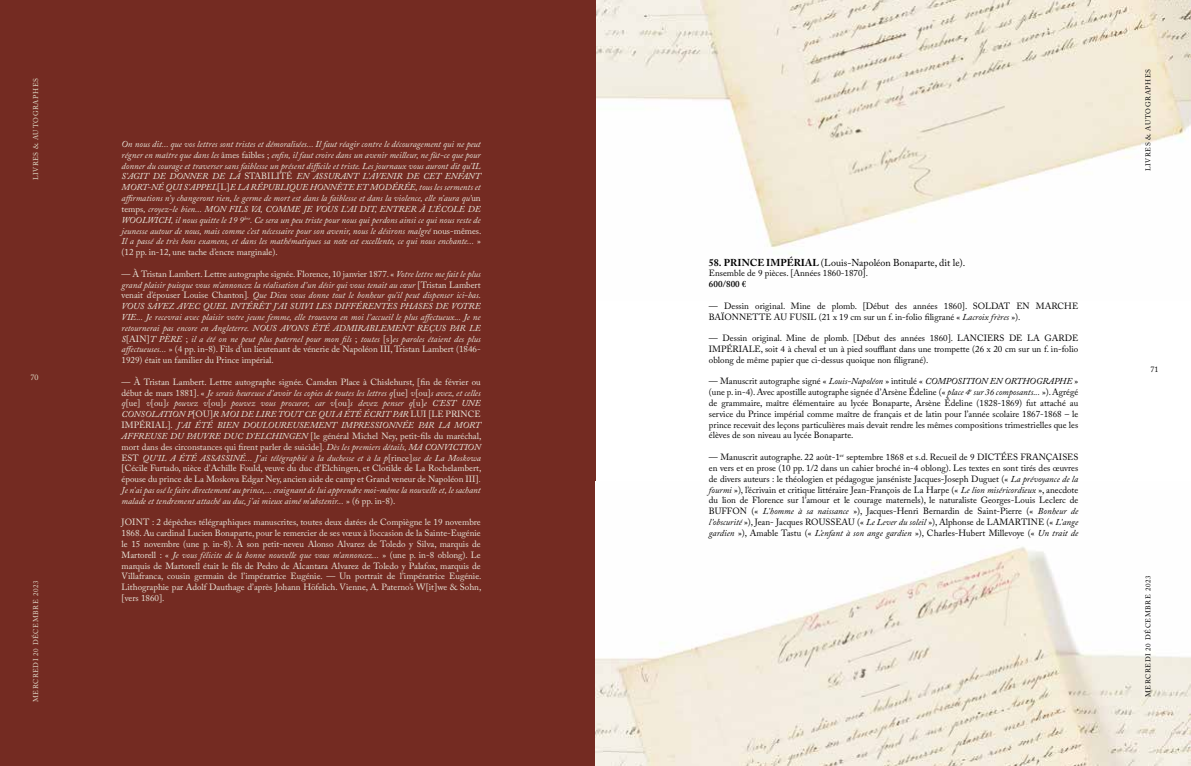
<style>
.page{position:relative;width:1191px;height:766px;background:#fff}
.page>*{position:absolute;margin:0;border:0;box-sizing:border-box;transform-origin:0 0}
.t1{font:10px "Adobe Caslon Pro";color:#000}
.t2{font:italic 9px/10.8px "Adobe Caslon Pro";color:#eae9dd;text-align:justify}
.t3{font:9px/10.8px "Adobe Caslon Pro";color:#000;text-align:justify}
.t4{font:9px/10.8px "Adobe Caslon Pro";color:#eae9dd;text-align:justify}
.t5{font:600 9px "Adobe Caslon Pro";letter-spacing:.01em;color:#000}
.t6{font:8px "Adobe Caslon Pro";color:#000}
.t7{font:8px "Adobe Caslon Pro";color:#e5e5d0}
.t8{font:7px "Adobe Caslon Pro";letter-spacing:.09em;color:#000}
.t9{font:7px "Adobe Caslon Pro";letter-spacing:.09em;color:#e4decd}
.t10{font:7px "Adobe Caslon Pro";letter-spacing:.09em;color:#e5e5d0}
.s1{font-style:normal}
.s2{font-style:italic}
.s3{font-weight:700}
</style>
<div class="page">
<div style="left:0;top:0;width:595px;height:765px;background:#742b22"></div>
<img style="left:596px;top:0;width:595px;height:254px">
<img style="left:595px;top:546px;width:596px;height:219px">
<p class="t10" style="left:32px;top:180px;width:104px;rotate:-90deg">LIVRES &amp; AUTOGRAPHES</p>
<p class="t7" style="left:31px;top:372px;width:9px">70</p>
<p class="t9" style="left:32px;top:702px;width:123px;rotate:-90deg">MERCREDI 20 DÉCEMBRE 2023</p>
<p class="t2" style="left:122px;top:138px;width:361px;text-align:left">On nous dit... que vos lettres sont tristes et démoralisées... Il faut réagir contre le découragement qui ne peut régner en maître que dans les <span class="s1">âmes faibles ;</span> enfin, il faut croire dans un avenir meilleur, ne fût-ce que pour donner du courage et traverser sans faiblesse un présent difficile et triste. Les journaux vous auront dit qu’IL S’AGIT DE DONNER DE LA <span class="s1">STABILITÉ</span> EN ASSURANT L’AVENIR DE CET ENFANT MORT-NÉ QUI S’APPEL<span class="s1">[L]</span>E LA RÉPUBLIQUE HONNÊTE ET MODÉRÉE, tous les serments et affirmations n’y changeront rien, le germe de mort est dans la faiblesse et dans la violence, elle n’aura qu’<span class="s1">un temps</span>, croyez-le bien... MON FILS VA, COMME JE VOUS L’AI DIT, ENTRER À L’ÉCOLE DE WOOLWICH, il nous quitte le 19 9<sup>bre</sup>. Ce sera un peu triste pour nous qui perdons ainsi ce qui nous reste de jeunesse autour de nous, mais comme c’est nécessaire pour son avenir, nous le désirons malgré <span class="s1">nous-mêmes.<br></span>Il a passé de très bons examens, et dans les mathématiques sa note est excellente, ce qui nous enchante... <span class="s1">» (12 pp. in-12, une tache d’encre marginale).</span></p>
<p class="t2" style="left:122px;top:268px;width:361px"><span class="s1">— À Tristan Lambert. Lettre autographe signée. Florence, 10 janvier 1877. «</span> Votre lettre me fait le plus grand plaisir puisque vous m’annoncez la réalisation d’un désir qui vous tenait au cœur <span class="s1">[Tristan Lambert venait d’épouser Louise Chanton]</span>. Que Dieu vous donne tout le bonheur qu’il peut dispenser ici-bas.<br>VOUS SAVEZ AVEC QUEL INTÉRÊT J’AI SUIVI LES DIFFÉRENTES PHASES DE VOTRE VIE... Je recevrai avec plaisir votre jeune femme, elle trouvera en moi l’accueil le plus affectueux... Je ne retournerai pas encore en Angleterre. NOUS AVONS ÉTÉ ADMIRABLEMENT REÇUS PAR LE S<span class="s1">[AIN]</span>T PÈRE <span class="s1">;</span> il a été on ne peut plus paternel pour mon fils <span class="s1">;</span> toutes <span class="s1">[s]</span>es paroles étaient des plus affectueuses... <span class="s1">» (4 pp. in-8). Fils d’un lieutenant de vénerie de Napoléon III, Tristan Lambert (1846- 1929) était un familier du Prince impérial.</span></p>
<p class="t2" style="left:122px;top:376px;width:361px"><span class="s1">— À Tristan Lambert. Lettre autographe signée. Camden Place à Chislehurst, [fin de février ou début de mars 1881]. «</span> Je serais heureuse d’avoir les copies de toutes les lettres q<span class="s1">[ue]</span> v<span class="s1">[ou]</span>s avez, et celles q<span class="s1">[ue]</span> v<span class="s1">[ou]</span>s pouvez v<span class="s1">[ou]</span>s pouvez vous procurer, car v<span class="s1">[ou]</span>s devez penser q<span class="s1">[u]</span>e C’EST UNE CONSOLATION P<span class="s1">[OU]</span>R MOI DE LIRE TOUT CE QUI A ÉTÉ ÉCRIT PAR <span class="s1">LUI [LE PRINCE IMPÉRIAL].</span> J’AI ÉTÉ BIEN DOULOUREUSEMENT IMPRESSIONNÉE PAR LA MORT AFFREUSE DU PAUVRE DUC D’ELCHINGEN <span class="s1">[le général Michel Ney, petit-fils du maréchal, mort dans des circonstances qui firent parler de suicide]</span>. Dès les premiers détails, MA CONVICTION <span class="s1">EST</span> QU’IL A ÉTÉ ASSASSINÉ... J’ai télégraphié à la duchesse et à la p<span class="s1">[rince]</span>sse de La Moskowa <span class="s1">[Cécile Furtado, nièce d’Achille Fould, veuve du duc d’Elchingen, et Clotilde de La Rochelambert, épouse du prince de La Moskova Edgar Ney, ancien aide de camp et Grand veneur de Napoléon III]</span>.<br>Je n’ai pas osé le faire directement au prince,... craignant de lui apprendre moi-même la nouvelle et, le sachant malade et tendrement attaché au duc, j’ai mieux aimé m’abstenir... <span class="s1">» (6 pp. in-8).</span></p>
<p class="t4" style="left:122px;top:516px;width:361px">JOINT : 2 dépêches télégraphiques manuscrites, toutes deux datées de Compiègne le 19 novembre 1868. Au cardinal Lucien Bonaparte, pour le remercier de ses vœux à l’occasion de la Sainte-Eugénie le 15 novembre (une p. in-8). À son petit-neveu Alonso Alvarez de Toledo y Silva, marquis de Martorell : « <span class="s2">Je vous félicite de la bonne nouvelle que vous m’annoncez...</span> » (une p. in-8 oblong). Le marquis de Martorell était le fils de Pedro de Alcantara Alvarez de Toledo y Palafox, marquis de Villafranca, cousin germain de l’impératrice Eugénie. — Un portrait de l’impératrice Eugénie.<br>Lithographie par Adolf Dauthage d’après Johann Höfelich. Vienne, A. Paterno’s W[it]we &amp; Sohn, [vers 1860].</p>
<p class="t1" style="left:709px;top:256px;width:258px"><span class="s3">58. PRINCE IMPÉRIAL</span> (Louis-Napoléon Bonaparte, dit le).</p>
<p class="t3" style="left:709px;top:268px;width:161px">Ensemble de 9 pièces. [Années 1860-1870].</p>
<p class="t5" style="left:709px;top:279px;width:39px">600/800 €</p>
<p class="t3" style="left:709px;top:300px;width:371px">— Dessin original. Mine de plomb. [Début des années 1860]. SOLDAT EN MARCHE<br>BAÏONNETTE AU FUSIL (21 x 19 cm sur un f. in-folio filigrané « <span class="s2">Lacroix frères</span> »).</p>
<p class="t3" style="left:709px;top:332px;width:371px">— Dessin original. Mine de plomb. [Début des années 1860]. LANCIERS DE LA GARDE IMPÉRIALE, soit 4 à cheval et un à pied soufflant dans une trompette (26 x 20 cm sur un f. in-folio oblong de même papier que ci-dessus quoique non filigrané).</p>
<p class="t3" style="left:709px;top:376px;width:371px">— Manuscrit autographe signé « <span class="s2">Louis-Napoléon</span> » intitulé « <span class="s2">COMPOSITION EN ORTHOGRAPHE</span> » (une p. in-4). Avec apostille autographe signée d’Arsène Édeline (« <span class="s2">place 4</span><sup>e</sup> <span class="s2">sur 36 composants...</span> »). Agrégé de grammaire, maître élémentaire au lycée Bonaparte, Arsène Édeline (1828-1869) fut attaché au service du Prince impérial comme maître de français et de latin pour l’année scolaire 1867-1868 – le prince recevait des leçons particulières mais devait rendre les mêmes compositions trimestrielles que les élèves de son niveau au lycée Bonaparte.</p>
<p class="t3" style="left:709px;top:451px;width:371px">— Manuscrit autographe. 22 août-1<sup>er</sup> septembre 1868 et s.d. Recueil de 9 DICTÉES FRANÇAISES en vers et en prose (10 pp. 1/2 dans un cahier broché in-4 oblong). Les textes en sont tirés des œuvres de divers auteurs : le théologien et pédagogue janséniste Jacques-Joseph Duguet (« <span class="s2">La prévoyance de la fourmi</span> »), l’écrivain et critique littéraire Jean-François de La Harpe (« <span class="s2">Le lion miséricordieux</span> », anecdote du lion de Florence sur l’amour et le courage maternels), le naturaliste Georges-Louis Leclerc de BUFFON (« <span class="s2">L’homme à sa naissance</span> »), Jacques-Henri Bernardin de Saint-Pierre (« <span class="s2">Bonheur de l’obscurité</span> »), Jean- Jacques ROUSSEAU (« <span class="s2">Le Lever du soleil</span> »), Alphonse de LAMARTINE (« <span class="s2">L’ange gardien</span> »), Amable Tastu (« <span class="s2">L’enfant à son ange gardien</span> »), Charles-Hubert Millevoye (« <span class="s2">Un trait de</span></p>
<p class="t8" style="left:1143px;top:171px;width:104px;rotate:-90deg">LIVRES &amp; AUTOGRAPHES</p>
<p class="t6" style="left:1150px;top:365px;width:9px">71</p>
<p class="t8" style="left:1143px;top:697px;width:123px;rotate:-90deg">MERCREDI 20 DÉCEMBRE 2023</p>
</div>
